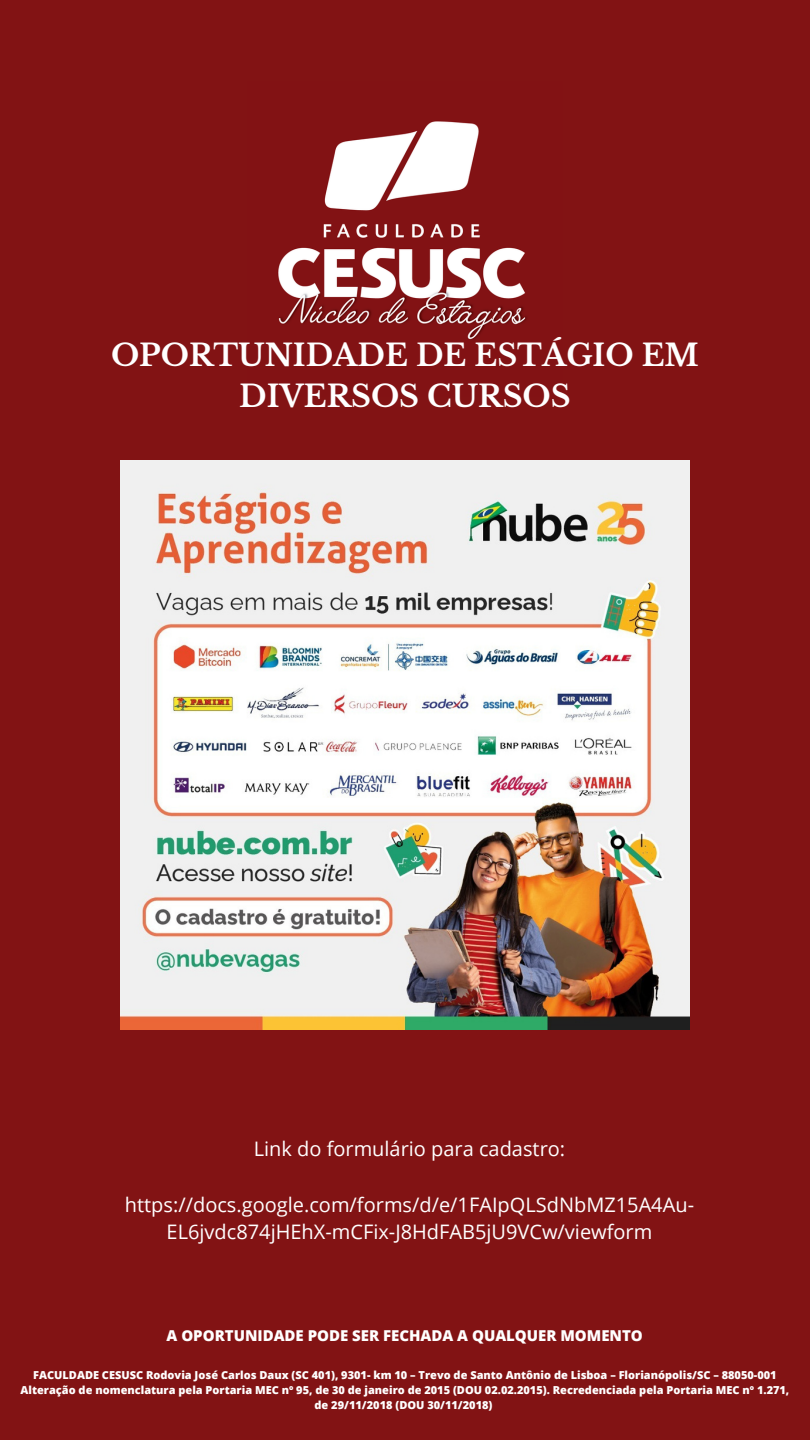
<style>
.page{position:relative;width:810px;height:1440px;background:#821314}
.page>*{position:absolute;margin:0;border:0;box-sizing:border-box;transform-origin:0 0}
.t1{font:700 30px/41.2px "Libre Baskerville";color:#fff;text-align:center}
.t2{font:20px/27.8px "Open Sans";color:#fff;text-align:center}
.t3{font:800 15px "Open Sans";color:#fff}
.t4{font:800 11px/15px "Open Sans";color:#fff;text-align:center}
</style>
<div class="page">
<img style="left:278px;top:121px;width:249px;height:218px">
<img style="left:121px;top:461px;width:569px;height:569px">
<p class="t1" style="left:111px;top:334px;width:589px">OPORTUNIDADE DE ESTÁGIO EM<br>DIVERSOS CURSOS</p>
<p class="t2" style="left:254px;top:1134px;width:313px">Link do formulário para cadastro:</p>
<p class="t2" style="left:125px;top:1190px;width:571px">https://docs.google.com/forms/d/e/1FAIpQLSdNbMZ15A4Au-<br>EL6jvdc874jHEhX-mCFix-J8HdFAB5jU9VCw/viewform</p>
<p class="t3" style="left:167px;top:1325px;width:478px">A OPORTUNIDADE PODE SER FECHADA A QUALQUER MOMENTO</p>
<p class="t4" style="left:21px;top:1367px;width:770px">FACULDADE CESUSC Rodovia José Carlos Daux (SC 401), 9301- km 10 – Trevo de Santo Antônio de Lisboa – Florianópolis/SC – 88050-001<br>Alteração de nomenclatura pela Portaria MEC nº 95, de 30 de janeiro de 2015 (DOU 02.02.2015). Recredenciada pela Portaria MEC nº 1.271, de 29/11/2018 (DOU 30/11/2018)</p>
</div>
